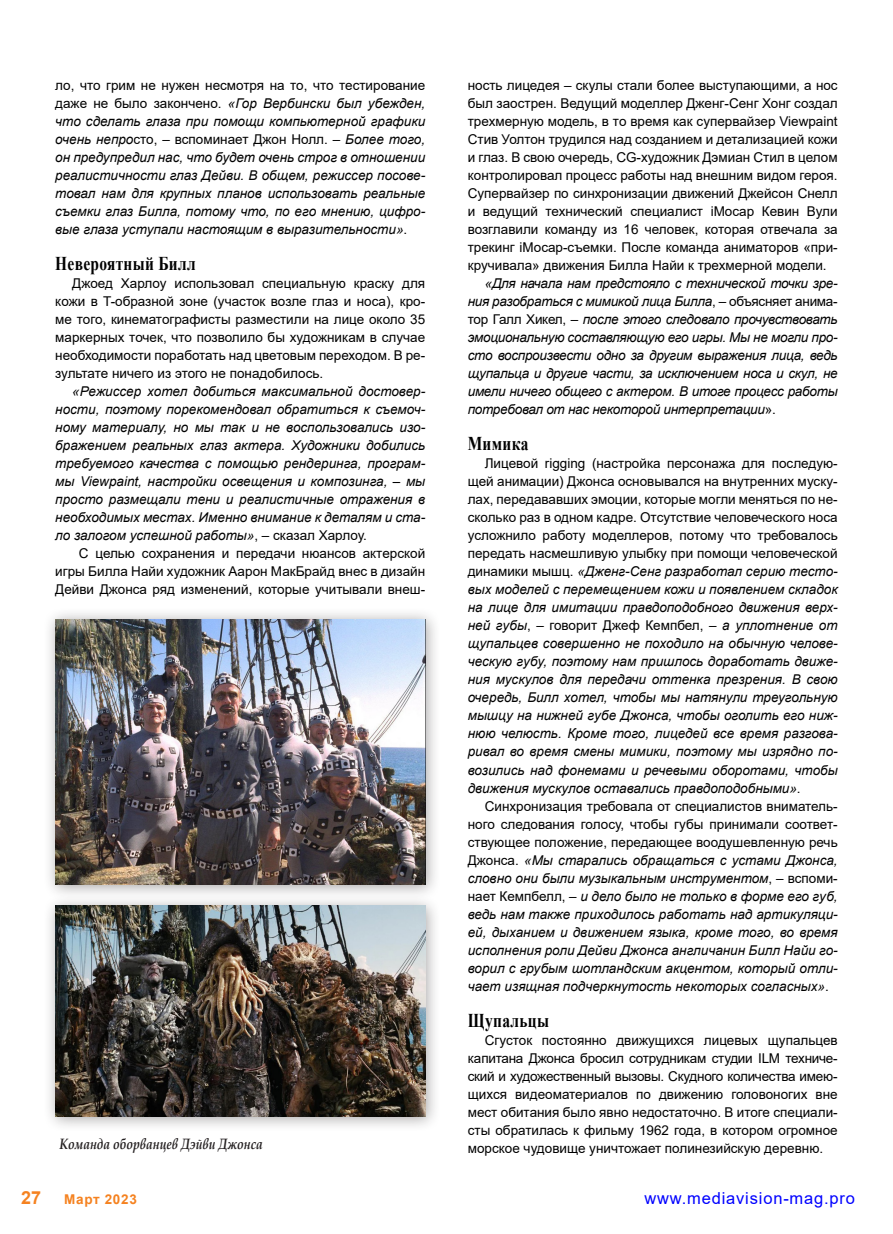
<style>
.page{position:relative;width:893px;height:1234px;background:#fff}
.page>*{position:absolute;margin:0;border:0;box-sizing:border-box;transform-origin:0 0}
.t1{font:700 19.5px "Times New Roman";letter-spacing:.02em;color:#000;scale:.79 1}
.t2{font:700 18px "Arial";color:#f58220}
.t3{font:16.5px "Arial";letter-spacing:.05em;color:#00f}
.t4{font:italic 700 15px "Book Antiqua";color:#231f20;scale:.8 1}
.t5{font:italic 13.5px/18px "Arial";color:#000;text-align:justify}
.t6{font:13.5px/18px "Arial";color:#000;text-align:justify}
.t7{font:700 13.5px "Arial";letter-spacing:.05em;color:#f58220}
.s1{font-style:normal}
</style>
<div class="page">
<div style="left:43px;top:606px;width:399px;height:294px;background:#231f20;opacity:.4"></div>
<img style="left:55px;top:619px;width:370px;height:265px">
<div style="left:43px;top:893px;width:399px;height:239px;background:#231f20;opacity:.4"></div>
<img style="left:55px;top:905px;width:370px;height:210px">
<p class="t6" style="left:468px;top:76px;width:371px">ность лицедея – скулы стали более выступающими, а нос был заострен. Ведущий моделлер Дженг-Сенг Хонг создал трехмерную модель, в то время как супервайзер Viewpaint Стив Уолтон трудился над созданием и детализацией кожи и глаз. В свою очередь, CG-художник Дэмиан Стил в целом контролировал процесс работы над внешним видом героя.<br>Супервайзер по синхронизации движений Джейсон Снелл и ведущий технический специалист iMocap Кевин Вули возглавили команду из 16 человек, которая отвечала за трекинг iMocap-съемки. После команда аниматоров «при&shy;кручивала» движения Билла Найи к трехмерной модели.</p>
<p class="t5" style="left:468px;top:274px;width:371px;text-indent:17px">«Для начала нам предстояло с технической точки зре&shy;ния разобраться с мимикой лица Билла<span class="s1">, – объясняет анима&shy;тор Галл Хикел, –</span> после этого следовало прочувствовать эмоциональную составляющую его игры. Мы не могли про&shy;сто воспроизвести одно за другим выражения лица, ведь щупальца и другие части, за исключением носа и скул, не имели ничего общего с актером. В итоге процесс работы потребовал от нас некоторой интерпретации<span class="s1">».</span></p>
<h1 class="t1" style="left:468px;top:429px;width:78px">Мимика</h1>
<p class="t5" style="left:468px;top:454px;width:371px;text-indent:17px"><span class="s1">Лицевой rigging (настройка персонажа для последую&shy;щей анимации) Джонса основывался на внутренних муску&shy;лах, передававших эмоции, которые могли меняться по не&shy;сколько раз в одном кадре. Отсутствие человеческого носа усложнило работу моделлеров, потому что требовалось передать насмешливую улыбку при помощи человеческой динамики мышц.</span> «Дженг-Сенг разработал серию тесто&shy;вых моделей с перемещением кожи и появлением складок на лице для имитации правдоподобного движения верх&shy;ней губы<span class="s1">, – говорит Джеф Кемпбел, –</span> а уплотнение от щупальцев совершенно не походило на обычную челове&shy;ческую губу, поэтому нам пришлось доработать движе&shy;ния мускулов для передачи оттенка презрения. В свою очередь, Билл хотел, чтобы мы натянули треугольную мышцу на нижней губе Джонса, чтобы оголить его ниж&shy;нюю челюсть. Кроме того, лицедей все время разгова&shy;ривал во время смены мимики, поэтому мы изрядно по&shy;возились над фонемами и речевыми оборотами, чтобы движения мускулов оставались правдоподобными»<span class="s1">.</span></p>
<p class="t5" style="left:468px;top:796px;width:371px;text-indent:17px"><span class="s1">Синхронизация требовала от специалистов вниматель&shy;ного следования голосу, чтобы губы принимали соответ&shy;ствующее положение, передающее воодушевленную речь Джонса.</span> «Мы старались обращаться с устами Джонса, словно они были музыкальным инструментом<span class="s1">, – вспоми&shy;нает Кемпбелл, –</span> и дело было не только в форме его губ, ведь нам также приходилось работать над артикуляци&shy;ей, дыханием и движением языка, кроме того, во время исполнения роли Дейви Джонса англичанин Билл Найи го&shy;ворил с грубым шотландским акцентом, который отли&shy;чает изящная подчеркнутость некоторых согласных»<span class="s1">.</span></p>
<h1 class="t1" style="left:468px;top:1005px;width:105px">Щупальцы</h1>
<p class="t6" style="left:468px;top:1030px;width:371px;text-indent:17px">Сгусток постоянно движущихся лицевых щупальцев капитана Джонса бросил сотрудникам студии ILM техниче&shy;ский и художественный вызовы. Скудного количества имею&shy;щихся видеоматериалов по движению головоногих вне мест обитания было явно недостаточно. В итоге специали&shy;сты обратилась к фильму 1962 года, в котором огромное</p>
<p class="t5" style="left:55px;top:76px;width:371px"><span class="s1">ло, что грим не нужен несмотря на то, что тестирование даже не было закончено.</span> «Гор Вербински был убежден, что сделать глаза при помощи компьютерной графики очень непро<span class="s1">сто, – вспоминает Джон Нолл. –</span> Более того, он предупредил нас, что будет очень строг в отношении реалистичности глаз Дейви. В общем, режиссер посове&shy;товал нам для крупных планов использовать реальные съемки глаз Билла, потому что, по его мнению, цифро&shy;вые глаза уступали настоящим в выразительности»<span class="s1">.</span></p>
<h1 class="t1" style="left:55px;top:249px;width:179px">Невероятный Билл</h1>
<p class="t6" style="left:55px;top:274px;width:371px;text-indent:17px">Джоед Харлоу использовал специальную краску для кожи в T-образной зоне (участок возле глаз и носа), кро&shy;ме того, кинематографисты разместили на лице около 35 маркерных точек, что позволило бы художникам в случае необходимости поработать над цветовым переходом. В ре&shy;зультате ничего из этого не понадобилось.</p>
<p class="t5" style="left:55px;top:382px;width:371px;text-indent:17px">«Режиссер хотел добиться максимальной достовер&shy;ности, поэтому порекомендовал обратиться к съемоч&shy;ному материалу, но мы так и не воспользовались изо&shy;бражением реальных глаз актера. Художники добились требуемого качества с помощью рендеринга, програм&shy;мы Viewpaint, настройки освещения и композинга, – мы просто размещали тени и реалистичные отражения в необходимых местах. Именно внимание к деталям и ста&shy;ло залогом успешной работы»<span class="s1">, – сказал Харлоу.</span></p>
<p class="t6" style="left:55px;top:544px;width:371px;text-indent:24px">С целью сохранения и передачи нюансов актерской игры Билла Найи художник Аарон МакБрайд внес в дизайн Дейви Джонса ряд изменений, которые учитывали внеш-</p>
<p class="t4" style="left:60px;top:1133px;width:256px">Команда оборванцев Дэйви Джонса</p>
<p class="t6" style="left:468px;top:1138px;width:357px">морское чудовище уничтожает полинезийскую деревню.</p>
<h2 class="t2" style="left:21px;top:1184px;width:22px">27</h2>
<p class="t7" style="left:64px;top:1189px;width:74px">Март 2023</p>
<p class="t3" style="left:644px;top:1186px;width:212px">www.mediavision-mag.pro</p>
</div>
